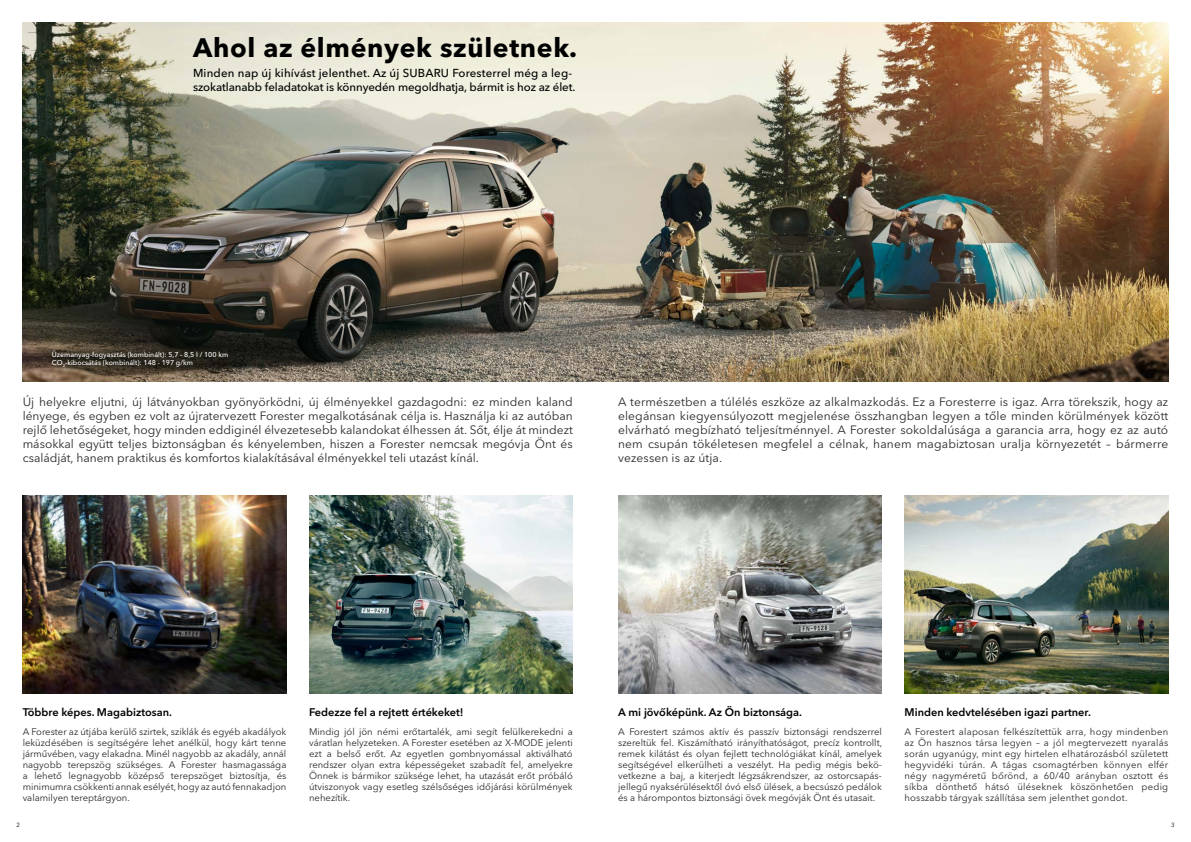
<style>
.page{position:relative;width:1191px;height:842px;background:#fff}
.page>*{position:absolute;margin:0;border:0;box-sizing:border-box;transform-origin:0 0}
.Főcím{font:700 26.5px "Avenir Next LT Pro";letter-spacing:.025em;color:#000}
.Nagyszöveg{font:12px/14px "Avenir Next LT Pro";color:#292829;text-align:justify}
.Nagyszöveg-2{font:500 11.5px/14px "Avenir Next LT Pro";letter-spacing:-.01em;color:#000}
.MainFeature{font:600 11px "Avenir Next LT Pro";color:#000}
.Text{font:9.5px/11px "Avenir Next LT Pro";color:#292829;text-align:justify}
.Text-2{font:500 7px "Avenir Next LT Pro";color:#fff}
.t1{font:6px "Avenir Next LT Pro";color:#000}
</style>
<div class="page">
<img style="left:23px;top:23px;width:1145px;height:358px">
<img style="left:618px;top:496px;width:264px;height:198px">
<img style="left:309px;top:496px;width:264px;height:198px">
<img style="left:23px;top:496px;width:263px;height:198px">
<img style="left:904px;top:495px;width:264px;height:199px">
<p class="Főcím" style="left:193px;top:32px;width:386px">Ahol az élmények születnek.</p>
<p class="Nagyszöveg-2" style="left:193px;top:66px;width:384px">Minden nap új kihívást jelenthet. Az új SUBARU Foresterrel még a leg&shy;szokatlanabb feladatokat is könnyedén megoldhatja, bármit is hoz az élet.</p>
<p class="Text-2" style="left:52px;top:351px;width:178px">Üzemanyag-fogyasztás (kombinált): 5,7 - 8,5 l / 100 km</p>
<p class="Text-2" style="left:52px;top:359px;width:142px">CO<sub>2</sub>-kibocsátás (kombinált): 148 - 197 g/km</p>
<p class="Nagyszöveg" style="left:23px;top:395px;width:551px">Új helyekre eljutni, új látványokban gyönyörködni, új élményekkel gazdagodni: ez minden kaland lényege, és egyben ez volt az újratervezett Forester megalkotásának célja is. Használja ki az autóban rejlő lehetőségeket, hogy minden eddiginél élvezetesebb kalandokat élhessen át. Sőt, élje át mindezt másokkal együtt teljes biztonságban és kényelemben, hiszen a Forester nemcsak megóvja Önt és családját, hanem praktikus és komfortos kialakításával élményekkel teli utazást kínál.</p>
<p class="Nagyszöveg" style="left:618px;top:395px;width:551px">A természetben a túlélés eszköze az alkalmazkodás. Ez a Foresterre is igaz. Arra törekszik, hogy az elegánsan kiegyensúlyozott megjelenése összhangban legyen a tőle minden körülmények között elvárható megbízható teljesítménnyel. A Forester sokoldalúsága a garancia arra, hogy ez az autó nem csupán tökéletesen megfelel a célnak, hanem magabiztosan uralja környezetét – bármerre vezessen is az útja.</p>
<p class="MainFeature" style="left:23px;top:705px;width:151px">Többre képes. Magabiztosan.</p>
<p class="Text" style="left:23px;top:726px;width:265px">A Forester az útjába kerülő szirtek, sziklák és egyéb akadályok leküzdésében is segítségére lehet anélkül, hogy kárt tenne járművében, vagy elakadna. Minél nagyobb az akadály, annál nagyobb terepszög szükséges. A Forester hasmagassága a lehető legnagyobb középső terepszöget biztosítja, és minimumra csökkenti annak esélyét, hogy az autó fennakadjon valamilyen tereptárgyon.</p>
<p class="MainFeature" style="left:309px;top:705px;width:156px">Fedezze fel a rejtett értékeket!</p>
<p class="Text" style="left:309px;top:726px;width:265px">Mindig jól jön némi erőtartalék, ami segít felülkerekedni a váratlan helyzeteken. A Forester esetében az X-MODE jelenti ezt a belső erőt. Az egyetlen gombnyomással aktiválható rendszer olyan extra képességeket szabadít fel, amelyekre Önnek is bármikor szüksége lehet, ha utazását erőt próbáló útviszonyok vagy esetleg szélsőséges időjárási körülmények nehezítik.</p>
<p class="MainFeature" style="left:618px;top:705px;width:185px">A mi jövőképünk. Az Ön biztonsága.</p>
<p class="Text" style="left:618px;top:726px;width:265px">A Forestert számos aktív és passzív biztonsági rendszerrel szereltük fel. Kiszámítható irányíthatóságot, precíz kontrollt, remek kilátást és olyan fejlett technológiákat kínál, amelyek segítségével elkerülheti a veszélyt. Ha pedig mégis bekö&shy;vetkezne a baj, a kiterjedt légzsákrendszer, az ostorcsapás&shy;jellegű nyaksérülésektől óvó első ülések, a becsúszó pedálok és a hárompontos biztonsági övek megóvják Önt és utasait.</p>
<p class="MainFeature" style="left:904px;top:705px;width:188px">Minden kedvtelésében igazi partner.</p>
<p class="Text" style="left:904px;top:726px;width:265px">A Forestert alaposan felkészítettük arra, hogy mindenben az Ön hasznos társa legyen – a jól megtervezett nyaralás során ugyanúgy, mint egy hirtelen elhatározásból született hegyvidéki túrán. A tágas csomagtérben könnyen elfér négy nagyméretű bőrönd, a 60/40 arányban osztott és síkba dönthető hátsó üléseknek köszönhetően pedig hosszabb tárgyak szállítása sem jelenthet gondot.</p>
<p class="t1" style="left:16px;top:821px;width:5px">2</p>
<p class="t1" style="left:1171px;top:821px;width:5px">3</p>
</div>
